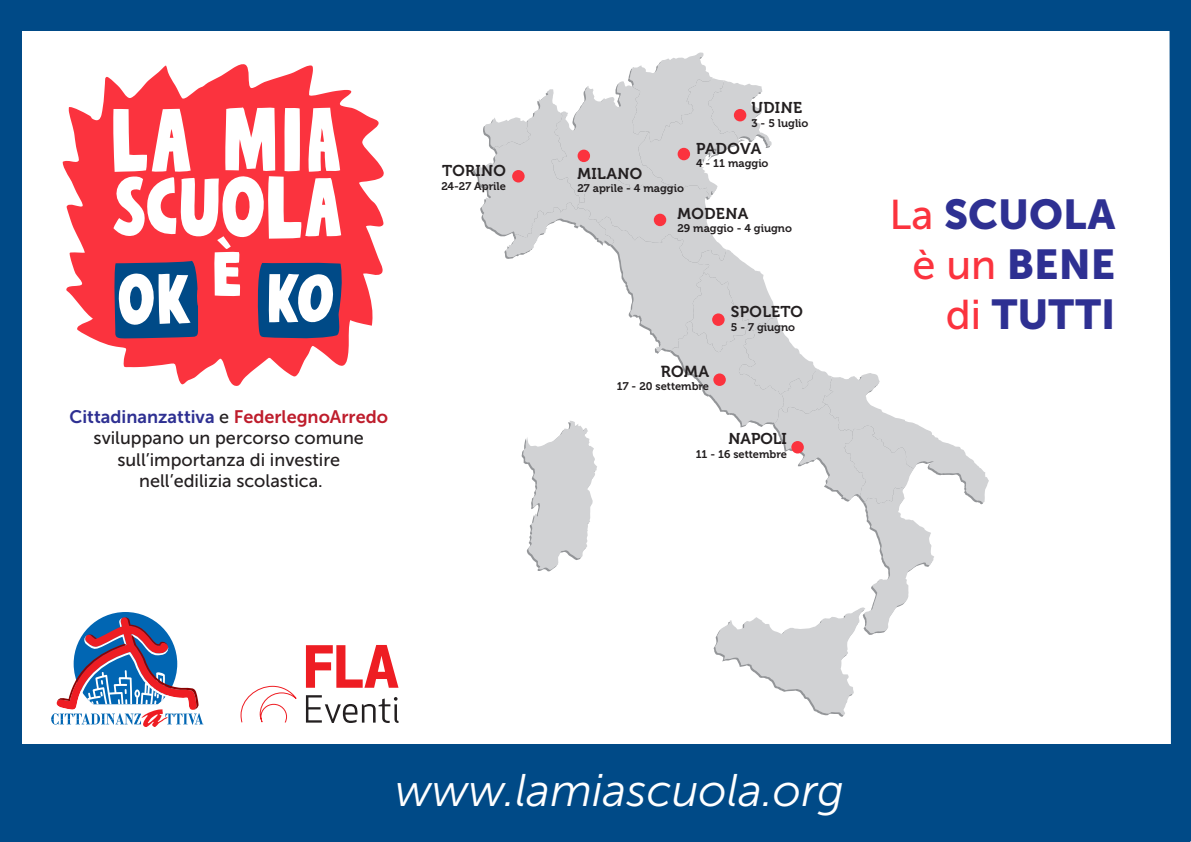
<style>
.page{position:relative;width:1191px;height:842px;background:#fff}
.page>*{position:absolute;margin:0;border:0;box-sizing:border-box;transform-origin:0 0}
.t1{font:italic 45.6px "Museo Sans 300";color:#fff}
.t2{font:41.5px/49.9px "Museo Sans 900";color:#2e3092;text-align:right}
.t3{font:18px/21.7px "Museo Sans 500";color:#231f20;text-align:center}
.t4{font:18px "Museo Sans 700";color:#2e3092}
.t5{font:15.9px "Museo 700";color:#231f20}
.t6{font:15.6px "Museo 700";letter-spacing:.025em;color:#231f20}
.t7{font:11.1px "Museo 700";color:#231f20}
.s1{font-family:"Museo Sans 500";color:#231f20}
.s2{color:#be1d2c}
.s3{font-family:"Museo Sans 500";color:#fb333e}
</style>
<div class="page">
<div style="left:0;top:0;width:1191px;height:30px;background:#004a87"></div>
<div style="left:0;top:744px;width:1189px;height:98px;background:#004a87"></div>
<div style="left:0;top:0;width:22px;height:842px;background:#004a87"></div>
<svg style="left:1169px;top:30px;width:22px;height:811px"></svg>
<svg style="left:473px;top:52px;width:516px;height:665px"></svg>
<div style="left:512px;top:170px;width:12px;height:12px;background:#fb333e;border-radius:50%"></div>
<div style="left:577px;top:150px;width:13px;height:12px;background:#fb333e;border-radius:50%"></div>
<div style="left:677px;top:148px;width:13px;height:12px;background:#fb333e;border-radius:50%"></div>
<div style="left:654px;top:214px;width:12px;height:12px;background:#fb333e;border-radius:50%"></div>
<div style="left:713px;top:373px;width:13px;height:13px;background:#fb333e;border-radius:50%"></div>
<div style="left:712px;top:313px;width:12px;height:13px;background:#fb333e;border-radius:50%"></div>
<div style="left:791px;top:441px;width:13px;height:12px;background:#fb333e;border-radius:50%"></div>
<div style="left:734px;top:109px;width:12px;height:12px;background:#fb333e;border-radius:50%"></div>
<svg style="left:62px;top:64px;width:322px;height:322px;fill:#fb333e"></svg>
<svg style="left:111px;top:107px;width:233px;height:233px"></svg>
<svg style="left:51px;top:612px;width:152px;height:115px"></svg>
<svg style="left:241px;top:685px;width:56px;height:38px"></svg>
<svg style="left:306px;top:645px;width:92px;height:43px"></svg>
<svg style="left:306px;top:695px;width:92px;height:28px"></svg>
<h3 class="t6" style="left:442px;top:162px;width:65px">TORINO</h3>
<p class="t7" style="left:441px;top:180px;width:66px">24-27 Aprile</p>
<h3 class="t4" style="left:70px;top:406px;width:320px">Cittadinanzattiva <span class="s1">e</span> <span class="s2">FederlegnoArredo</span></h3>
<h3 class="t3" style="left:94px;top:427px;width:272px">sviluppano un percorso comune sull’importanza di investire nell’edilizia scolastica.</h3>
<h3 class="t6" style="left:751px;top:99px;width:52px">UDINE</h3>
<p class="t7" style="left:751px;top:117px;width:58px">3 - 5 luglio</p>
<h3 class="t6" style="left:696px;top:140px;width:67px">PADOVA</h3>
<p class="t7" style="left:696px;top:157px;width:74px">4 - 11 maggio</p>
<h3 class="t6" style="left:677px;top:205px;width:72px">MODENA</h3>
<p class="t7" style="left:677px;top:222px;width:116px">29 maggio - 4 giugno</p>
<h3 class="t6" style="left:577px;top:165px;width:66px">MILANO</h3>
<p class="t7" style="left:577px;top:182px;width:108px">27 aprile - 4 maggio</p>
<h3 class="t5" style="left:661px;top:363px;width:50px">ROMA</h3>
<p class="t7" style="left:617px;top:380px;width:94px">17 - 20 settembre</p>
<h3 class="t6" style="left:731px;top:303px;width:74px">SPOLETO</h3>
<p class="t7" style="left:731px;top:321px;width:66px">5 - 7 giugno</p>
<h3 class="t6" style="left:728px;top:430px;width:60px">NAPOLI</h3>
<p class="t7" style="left:695px;top:448px;width:93px">11 - 16 settembre</p>
<h2 class="t2" style="left:889px;top:189px;width:227px"><span class="s3">La</span> SCUOLA <span class="s3">è un</span> BENE <span class="s3">di</span> TUTTI</h2>
<h1 class="t1" style="left:395px;top:766px;width:450px">www.lamiascuola.org</h1>
</div>
